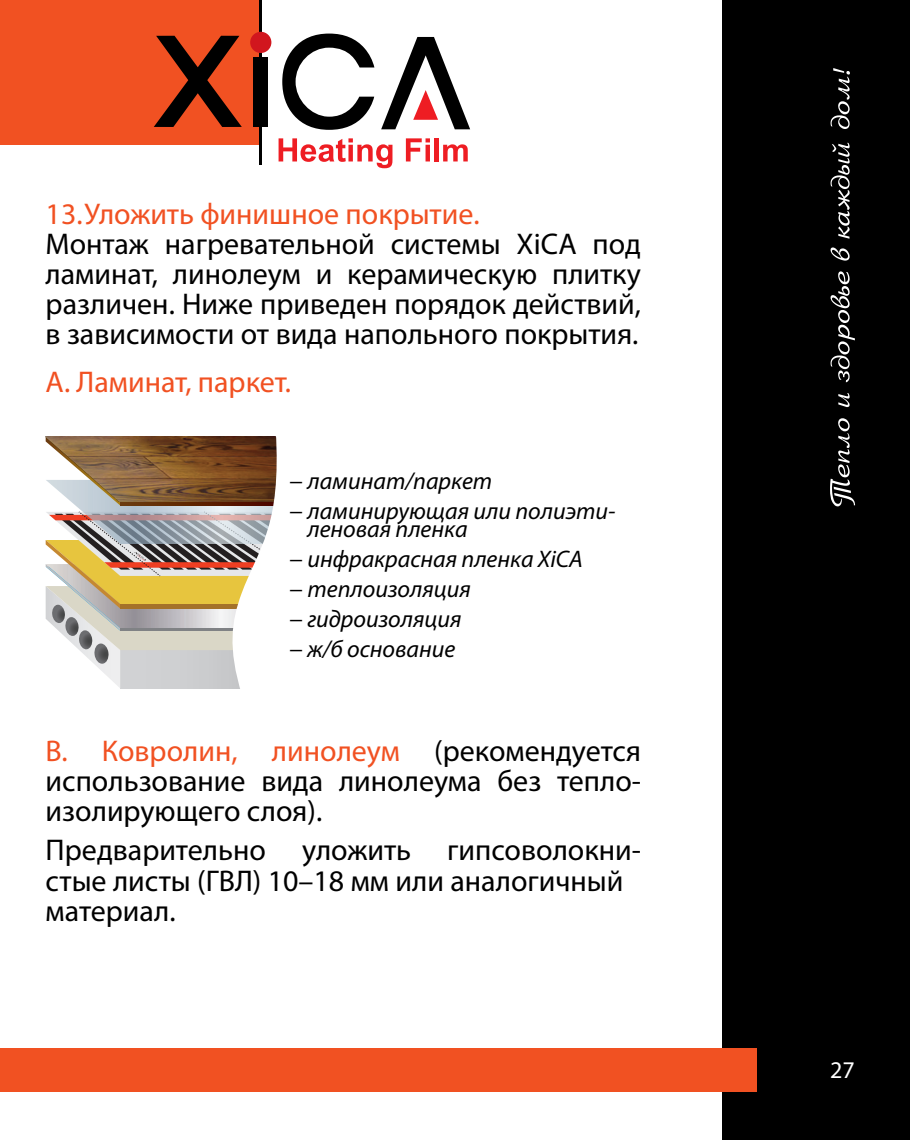
<style>
.page{position:relative;width:910px;height:1140px;background:#fff}
.page>*{position:absolute;margin:0;border:0;box-sizing:border-box;transform-origin:0 0}
.t1{font:30px/30px "Myriad Pro";color:#000;text-align:justify}
.t2{font:30px "Myriad Pro";color:#f15122}
.t3{font:italic 24px/30px "Myriad Pro";color:#000}
.t4{font:24px "Myriad Pro";color:#fff}
.s1{color:#f15122}
</style>
<div class="page">
<div style="left:723px;top:0;width:187px;height:1140px;background:#000"></div>
<svg style="left:830px;top:418px;width:25px;height:88px"></svg>
<svg style="left:838px;top:393px;width:12px;height:14px"></svg>
<svg style="left:831px;top:271px;width:24px;height:111px"></svg>
<svg style="left:831px;top:247px;width:19px;height:14px"></svg>
<svg style="left:831px;top:143px;width:19px;height:96px"></svg>
<svg style="left:831px;top:68px;width:19px;height:61px"></svg>
<div style="left:0;top:0;width:262px;height:145px;background:#f15122"></div>
<svg style="left:154px;top:36px;width:88px;height:91px"></svg>
<svg style="left:282px;top:34px;width:92px;height:96px"></svg>
<hr style="left:259px;top:0;width:3px;height:165px;background:#000">
<div style="left:254px;top:57px;width:14px;height:70px;background:#000"></div>
<div style="left:250px;top:32px;width:21px;height:21px;background:#d1161e;border-radius:50%"></div>
<svg style="left:279px;top:138px;width:113px;height:30px"></svg>
<svg style="left:406px;top:138px;width:24px;height:23px"></svg>
<div style="left:434px;top:138px;width:5px;height:23px;background:#ee1d23"></div>
<svg style="left:443px;top:144px;width:25px;height:17px"></svg>
<svg style="left:381px;top:37px;width:89px;height:92px"></svg>
<div style="left:0;top:1048px;width:757px;height:44px;background:#f15122"></div>
<svg style="left:46px;top:501px;width:181px;height:187px;background:#c6bba6"></svg>
<svg style="left:120px;top:501px;width:107px;height:4px"></svg>
<img style="left:46px;top:437px;width:181px;height:64px">
<svg style="left:227px;top:436px;width:50px;height:253px"></svg>
<p class="t2" style="left:46px;top:196px;width:435px">13. Уложить финишное покрытие.</p>
<p class="t1" style="left:46px;top:229px;width:597px">Монтаж нагревательной системы XiCA под ламинат, линолеум и керамическую плитку различен. Ниже приведен порядок действий, в зависимости от вида напольного покрытия.</p>
<p class="t2" style="left:46px;top:364px;width:247px">А. Ламинат, паркет.</p>
<p class="t3" style="left:289px;top:465px;width:328px">− ламинат/паркет<br>− ламинирующая или полиэти-</p>
<p class="t3" style="left:289px;top:513px;width:296px;text-indent:19px">леновая пленка<br>− инфракрасная пленка XiCA − теплоизоляция<br>− гидроизоляция<br>− ж/б основание</p>
<p class="t1" style="left:46px;top:736px;width:597px"><span class="s1">B. Ковролин, линолеум</span> (рекомендуется использование вида линолеума без тепло&shy;изолирующего слоя).</p>
<p class="t1" style="left:46px;top:835px;width:597px;text-align:left">Предварительно уложить гипсоволокни&shy;стые листы (ГВЛ) 10–18 мм или аналогичный материал.</p>
<p class="t4" style="left:830px;top:1055px;width:26px">27</p>
</div>
